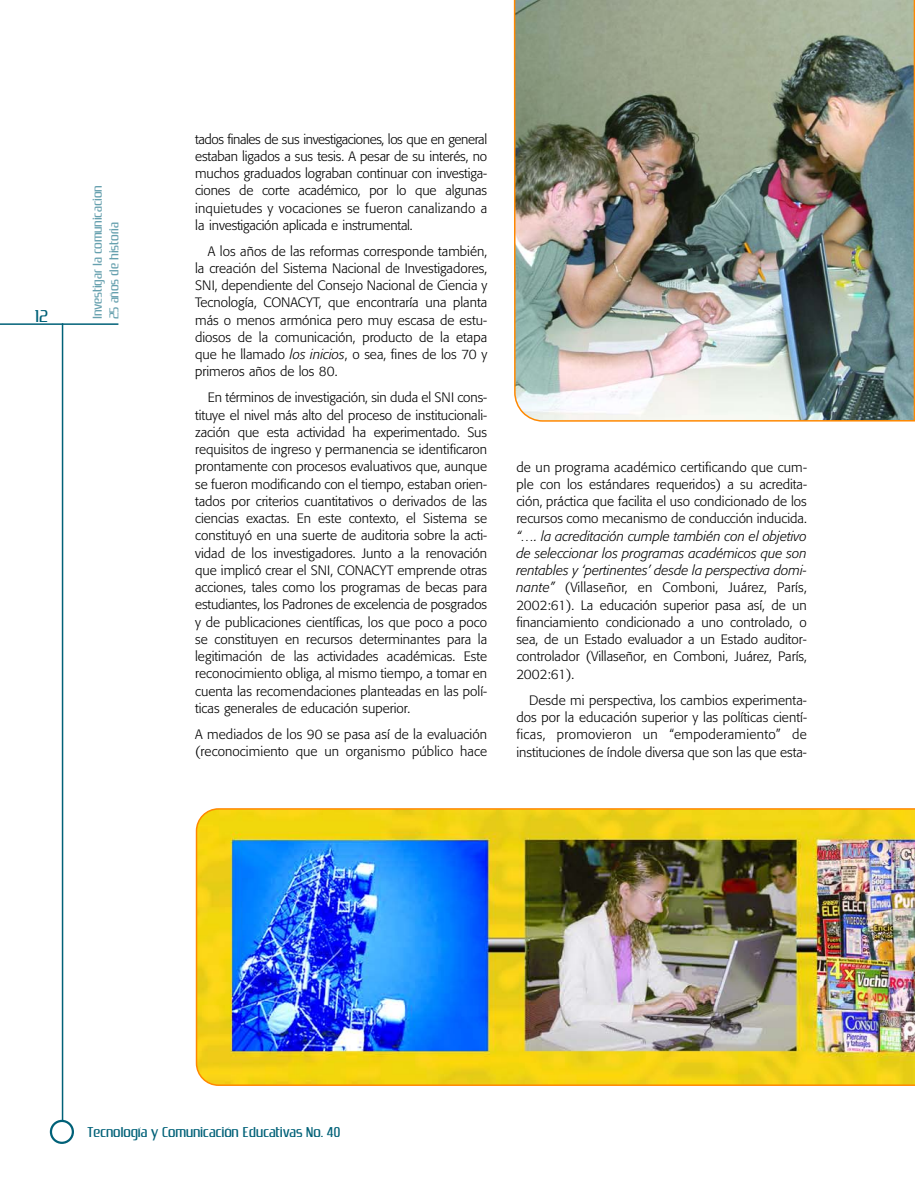
<style>
.page{position:relative;width:915px;height:1191px;background:#fff}
.page>*{position:absolute;margin:0;border:0;box-sizing:border-box;transform-origin:0 0}
.t1{font:18px "Zrnic";color:#006178}
.t2{font:15px "Zrnic";color:#006178}
.t3{font:300 13.5px/17.2px "Formata";color:#000;text-align:justify}
.t4{font:13.5px/16.5px "Zrnic";color:#66a0ae}
.s1{font-style:italic}
</style>
<div class="page">
<hr style="left:0;top:323px;width:118px;height:2px;background:#006178">
<svg style="left:50px;top:1119px;width:24px;height:25px"></svg>
<hr style="left:62px;top:323px;width:1px;height:797px;background:#006178">
<img style="left:196px;top:808px;width:718px;height:278px">
<img style="left:513px;top:0;width:401px;height:422px">
<h1 class="t1" style="left:35px;top:307px;width:15px">12</h1>
<p class="t4" style="left:90px;top:319px;width:135px;rotate:-90deg">Investigar la comunicacion<br>25 años de historia</p>
<p class="t3" style="left:195px;top:131px;width:293px">tados finales de sus investigaciones, los que en general estaban ligados a sus tesis. A pesar de su interés, no muchos graduados lograban continuar con investiga&shy;ciones de corte académico, por lo que algunas inquietudes y vocaciones se fueron canalizando a la investigación aplicada e instrumental.</p>
<p class="t3" style="left:195px;top:243px;width:293px;text-indent:13px">A los años de las reformas corresponde también, la creación del Sistema Nacional de Investigadores, SNI, dependiente del Consejo Nacional de Ciencia y Tecnología, CONACYT, que encontraría una planta más o menos armónica pero muy escasa de estu&shy;diosos de la comunicación, producto de la etapa que he llamado <span class="s1">los inicios</span>, o sea, fines de los 70 y primeros años de los 80.</p>
<p class="t3" style="left:195px;top:390px;width:293px;text-indent:13px">En términos de investigación, sin duda el SNI cons&shy;tituye el nivel más alto del proceso de institucionali&shy;zación que esta actividad ha experimentado. Sus requisitos de ingreso y permanencia se identificaron prontamente con procesos evaluativos que, aunque se fueron modificando con el tiempo, estaban orien&shy;tados por criterios cuantitativos o derivados de las ciencias exactas. En este contexto, el Sistema se constituyó en una suerte de auditoria sobre la acti&shy;vidad de los investigadores. Junto a la renovación que implicó crear el SNI, CONACYT emprende otras acciones, tales como los programas de becas para estudiantes, los Padrones de excelencia de posgrados y de publicaciones científicas, los que poco a poco se constituyen en recursos determinantes para la legitimación de las actividades académicas. Este reconocimiento obliga, al mismo tiempo, a tomar en cuenta las recomendaciones planteadas en las polí&shy;ticas generales de educación superior.</p>
<p class="t3" style="left:195px;top:726px;width:293px">A mediados de los 90 se pasa así de la evaluación (reconocimiento que un organismo público hace</p>
<p class="t3" style="left:516px;top:459px;width:292px">de un programa académico certificando que cum&shy;ple con los estándares requeridos) a su acredita&shy;ción, práctica que facilita el uso condicionado de los recursos como mecanismo de conducción inducida.</p>
<p class="t3" style="left:516px;top:528px;width:292px"><span class="s1">“…. la acreditación cumple también con el objetivo de seleccionar los programas académicos que son rentables y ‘pertinentes’ desde la perspectiva domi&shy;nante”</span> (Villaseñor, en Comboni, Juárez, París, 2002:61). La educación superior pasa así, de un financiamiento condicionado a uno controlado, o sea, de un Estado evaluador a un Estado auditor&shy;controlador (Villaseñor, en Comboni, Juárez, París, 2002:61).</p>
<p class="t3" style="left:516px;top:692px;width:292px;text-indent:13px">Desde mi perspectiva, los cambios experimenta&shy;dos por la educación superior y las políticas cientí&shy;ficas, promovieron un “empoderamiento” de instituciones de índole diversa que son las que esta-</p>
<p class="t2" style="left:87px;top:1124px;width:254px">Tecnología y Comunicación Educativas No. 40</p>
</div>
